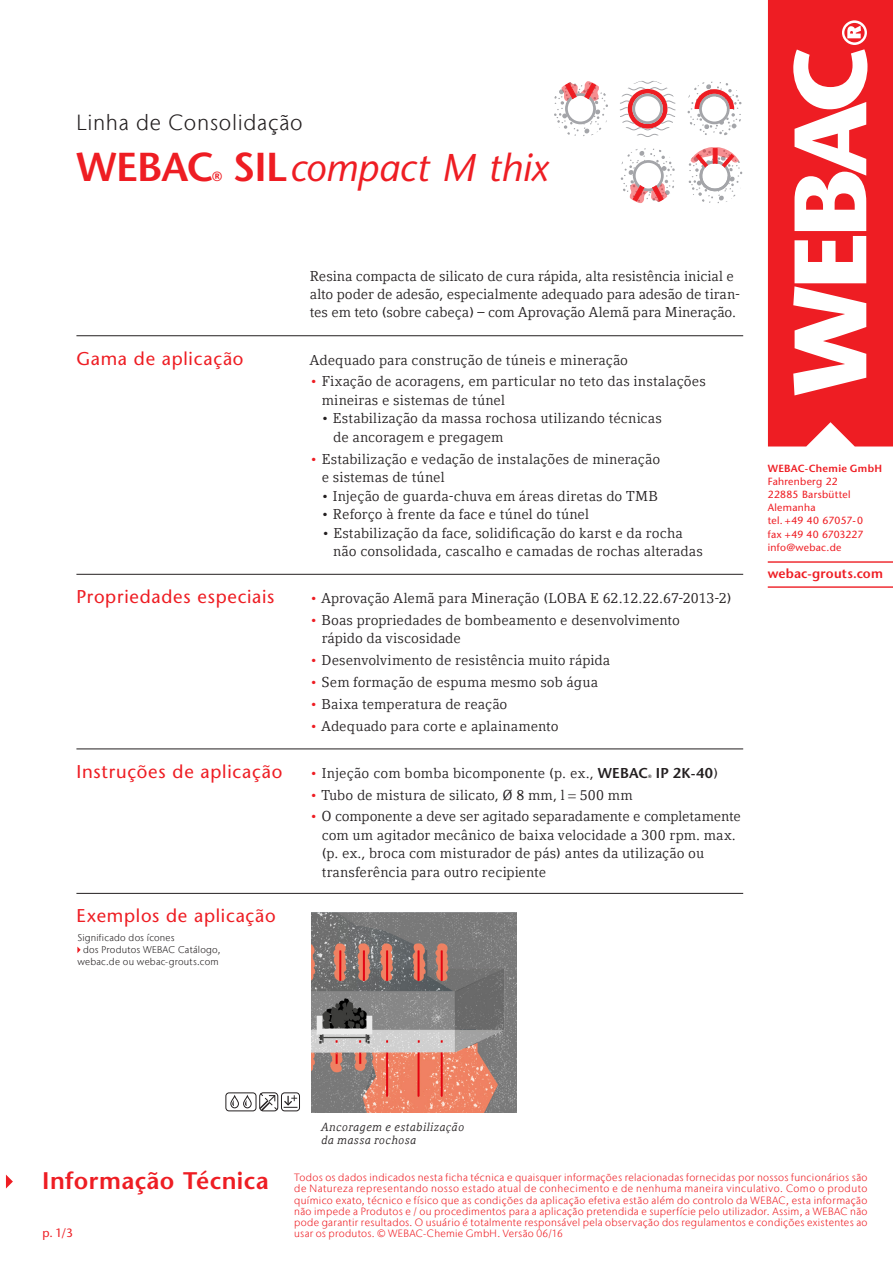
<style>
.page{position:relative;width:893px;height:1263px;background:#fff}
.page>*{position:absolute;margin:0;border:0;box-sizing:border-box;transform-origin:0 0}
.t1{font:600 40.35px "Stone Sans";letter-spacing:-.02em;color:#ee1d23}
.t2{font:italic 500 38.7px "Stone Sans Std";color:#ee1d23}
.t3{font:600 24px "Stone Sans";letter-spacing:.015em;color:#ee1d23}
.t4{font:300 21.9px "Stone Sans IIITC Com";letter-spacing:.03em;color:#231f20}
.t5{font:18.45px "Stone Sans";letter-spacing:.04em;color:#ee1d23}
.t6{font:14.25px/18.5px "Compatil Letter LT Com";letter-spacing:.005em;color:#231f20}
.t7{font:600 14.25px "Stone Sans";color:#231f20}
.t8{font:600 13.35px "Stone Sans";color:#ee1d23}
.t9{font:600 13.05px "Stone Sans";letter-spacing:.01em;color:#ee1d23}
.t10{font:12px "Stone Sans";color:#ee1d23}
.t11{font:italic 11.7px/13.5px "Compatil Letter LT Com";letter-spacing:.025em;color:#231f20}
.t12{font:300 10.5px/11.2px "Stone Sans IIITC Com";letter-spacing:.025em;color:#ee1d23;text-align:justify}
.t13{font:10.35px/13.2px "Stone Sans";letter-spacing:.025em;color:#ee1d23}
.t14{font:600 10.35px "Stone Sans";letter-spacing:.025em;color:#ee1d23}
.t15{font:300 9.75px "Stone Sans IIITC Com";letter-spacing:.025em;color:#231f20}
.t16{font:600 4.65px "Stone Sans";color:#231f20}
.s1{font-family:"Stone Sans";font-weight:600;font-style:normal;font-size:40.35px}
.s2{color:#ee1d23}
.s3{font-family:"Stone Sans";font-weight:600}
.s4{font-family:"Compatil Letter LT Com";font-weight:400}
</style>
<div class="page">
<svg style="left:6px;top:1174px;width:7px;height:14px"></svg>
<hr style="left:768px;top:586px;width:125px;height:2px;background:#ee1d23">
<hr style="left:768px;top:561px;width:125px;height:2px;background:#ee1d23">
<svg style="left:768px;top:0;width:125px;height:446px;fill:#ee1d23"></svg>
<svg style="left:688px;top:147px;width:55px;height:56px"></svg>
<svg style="left:620px;top:148px;width:55px;height:55px"></svg>
<svg style="left:554px;top:81px;width:54px;height:55px"></svg>
<svg style="left:620px;top:81px;width:55px;height:56px"></svg>
<svg style="left:687px;top:81px;width:55px;height:54px"></svg>
<hr style="left:76px;top:335px;width:667px;height:1px;background:#231f20">
<hr style="left:76px;top:574px;width:667px;height:1px;background:#231f20">
<hr style="left:76px;top:749px;width:667px;height:1px;background:#231f20">
<hr style="left:76px;top:893px;width:667px;height:1px;background:#231f20">
<div style="left:225px;top:1092px;width:31px;height:19px;border:1px solid #231f20;border-radius:3px"></div>
<svg style="left:230px;top:1093px;width:22px;height:16px"></svg>
<div style="left:259px;top:1092px;width:19px;height:19px;border:1px solid #231f20;border-radius:4px"></div>
<div style="left:281px;top:1092px;width:19px;height:19px;border:1px solid #231f20;border-radius:3px"></div>
<svg style="left:260px;top:1093px;width:37px;height:18px"></svg>
<img style="left:312px;top:913px;width:205px;height:200px">
<svg style="left:77px;top:946px;width:4px;height:7px"></svg>
<h3 class="t4" style="left:76px;top:109px;width:228px">Linha de Consolidação</h3>
<h1 class="t1" style="left:76px;top:142px;width:139px">WEBAC</h1>
<h2 class="t2" style="left:233px;top:144px;width:317px"><span class="s1">SIL</span>compact M thix</h2>
<p class="t8" style="left:212px;top:168px;width:12px">®</p>
<p class="t6" style="left:310px;top:266px;width:432px">Resina compacta de silicato de cura rápida, alta resistência inicial e alto poder de adesão, especialmente adequado para adesão de tiran&shy;tes em teto (sobre cabeça) – com Aprovação Alemã para Mineração.</p>
<p class="t5" style="left:76px;top:347px;width:169px">Gama de aplicação</p>
<p class="t6" style="left:310px;top:350px;width:320px">Adequado para construção de túneis e mineração</p>
<p class="t6" style="left:322px;top:372px;width:386px;text-indent:-12px"><span class="s2">•</span> Fixação de acoragens, em particular no teto das instalações mineiras e sistemas de túnel</p>
<p class="t6" style="left:333px;top:409px;width:330px;text-indent:-12px">• Estabilização da massa rochosa utilizando técnicas de ancoragem e pregagem</p>
<p class="t6" style="left:322px;top:449px;width:340px;text-indent:-12px"><span class="s2">•</span> Estabilização e vedação de instalações de mineração e sistemas de túnel</p>
<p class="t6" style="left:321px;top:486px;width:338px">• Injeção de guarda-chuva em áreas diretas do TMB</p>
<p class="t6" style="left:321px;top:505px;width:269px">• Reforço à frente da face e túnel do túnel</p>
<p class="t6" style="left:333px;top:523px;width:371px;text-indent:-11px">• Estabilização da face, solidificação do karst e da rocha não consolidada, cascalho e camadas de rochas alteradas</p>
<p class="t5" style="left:76px;top:586px;width:200px">Propriedades especiais</p>
<p class="t6" style="left:310px;top:589px;width:423px"><span class="s2">•</span> Aprovação Alemã para Mineração (LOBA E 62.12.22.67-2013-2)</p>
<p class="t6" style="left:322px;top:611px;width:360px;text-indent:-12px"><span class="s2">•</span> Boas propriedades de bombeamento e desenvolvimento rápido da viscosidade</p>
<p class="t6" style="left:310px;top:651px;width:302px"><span class="s2">•</span> Desenvolvimento de resistência muito rápida</p>
<p class="t6" style="left:310px;top:673px;width:290px"><span class="s2">•</span> Sem formação de espuma mesmo sob água</p>
<p class="t6" style="left:310px;top:695px;width:199px"><span class="s2">•</span> Baixa temperatura de reação</p>
<p class="t6" style="left:310px;top:716px;width:250px"><span class="s2">•</span> Adequado para corte e aplainamento</p>
<p class="t5" style="left:76px;top:760px;width:207px">Instruções de aplicação</p>
<p class="t6" style="left:310px;top:764px;width:340px"><span class="s2">•</span> Injeção com bomba bicomponente (p. ex., <span class="s3">WEBAC</span></p>
<p class="t16" style="left:648px;top:773px;width:5px">®</p>
<p class="t7" style="left:656px;top:764px;width:64px">IP 2K-40<span class="s4">)</span></p>
<p class="t6" style="left:310px;top:785px;width:324px"><span class="s2">•</span> Tubo de mistura de silicato, Ø 8 mm, l = 500 mm</p>
<p class="t6" style="left:322px;top:807px;width:421px;text-indent:-12px"><span class="s2">•</span> O componente a deve ser agitado separadamente e completamente com um agitador mecânico de baixa velocidade a 300 rpm. max. (p. ex., broca com misturador de pás) antes da utilização ou transferência para outro recipiente</p>
<p class="t5" style="left:76px;top:905px;width:201px">Exemplos de aplicação</p>
<p class="t15" style="left:77px;top:931px;width:99px">Significado dos ícones</p>
<p class="t15" style="left:83px;top:944px;width:139px">dos Produtos WEBAC Catálogo,</p>
<p class="t15" style="left:77px;top:956px;width:143px">webac.de ou webac-grouts.com</p>
<p class="t14" style="left:768px;top:462px;width:116px">WEBAC-Chemie GmbH</p>
<p class="t13" style="left:768px;top:475px;width:97px">Fahrenberg 22<br>22885 Barsbüttel<br>Alemanha<br>tel. +49 40 67057-0 fax +49 40 6703227 info@webac.de</p>
<p class="t9" style="left:768px;top:566px;width:117px">webac-grouts.com</p>
<p class="t11" style="left:321px;top:1120px;width:145px">Ancoragem e estabilização da massa rochosa</p>
<h3 class="t3" style="left:42px;top:1166px;width:228px">Informação Técnica</h3>
<p class="t10" style="left:43px;top:1226px;width:32px">p. 1/3</p>
<p class="t12" style="left:294px;top:1172px;width:575px">Todos os dados indicados nesta ficha técnica e quaisquer informações relacionadas fornecidas por nossos funcionários são de Natureza representando nosso estado atual de conhecimento e de nenhuma maneira vinculativo. Como o produto químico exato, técnico e físico que as condições da aplicação efetiva estão além do controlo da WEBAC, esta informação não impede a Produtos e / ou procedimentos para a aplicação pretendida e superfície pelo utilizador. Assim, a WEBAC não pode garantir resultados. O usuário é totalmente responsável pela observação dos regulamentos e condições existentes ao usar os produtos. © WEBAC-Chemie GmbH. Versão 06/16</p>
</div>
